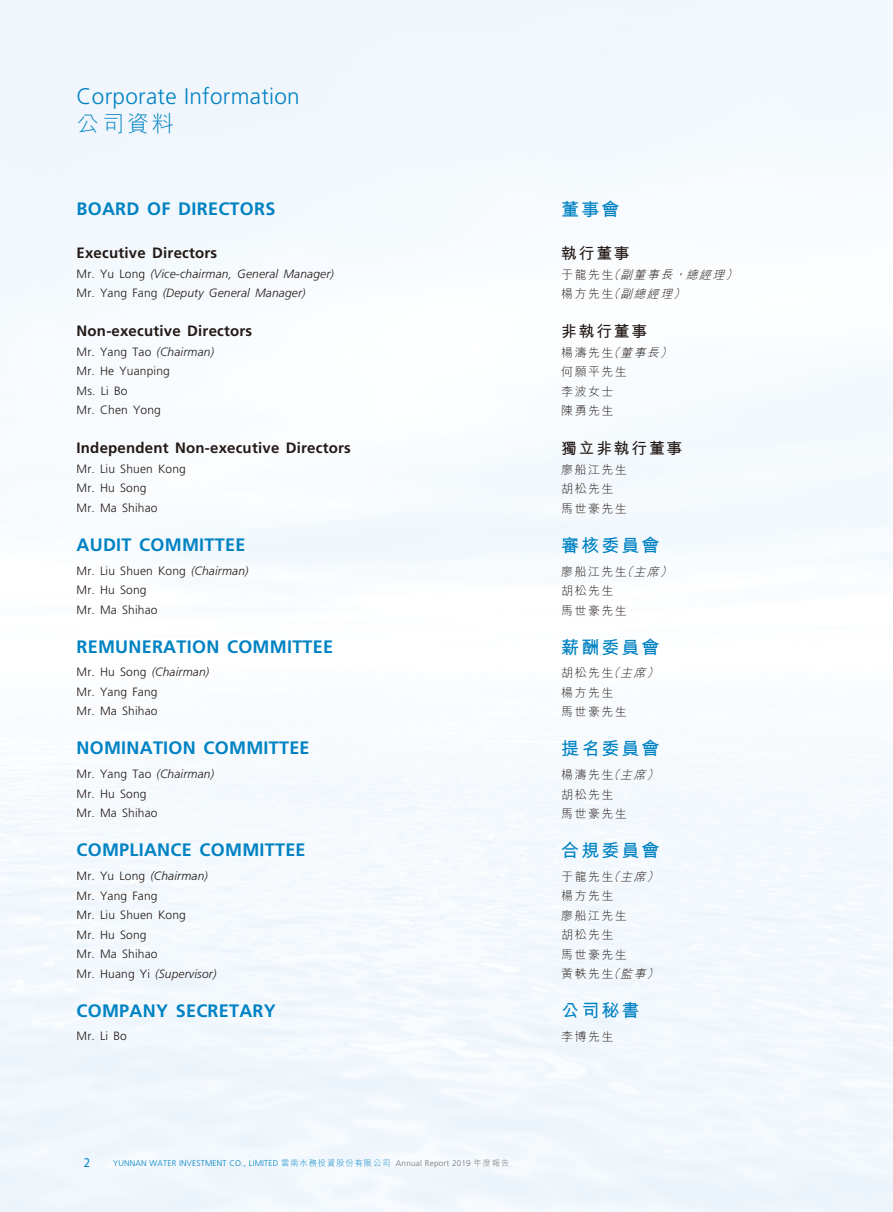
<style>
.page{position:relative;width:893px;height:1212px;background:#fff}
.page>*{position:absolute;margin:0;border:0;box-sizing:border-box;transform-origin:0 0}
.t1{font:300 22.5px "Frutiger";letter-spacing:.015em;color:#0082c3}
.t2{font:300 22.5px "M Hei HK";color:#0082c3}
.t3{font:700 18px "Frutiger";letter-spacing:.015em;color:#0082c3}
.t4{font:700 18px "M Hei HK";letter-spacing:.115em;color:#0082c3}
.t5{font:700 15.75px "M Hei HK";letter-spacing:.115em;color:#231916}
.t6{font:700 15px "Frutiger";letter-spacing:.015em;color:#231916}
.t7{font:13.5px "Myriad Pro";color:#0082c3;scale:.9 1}
.t8{font:300 12px/19.5px "Frutiger";letter-spacing:.015em;color:#231916}
.t9{font:300 12px/19.5px "M Hei HK";letter-spacing:.115em;color:#231916}
.t10{font:italic 300 12px/19.5px "Frutiger";letter-spacing:.015em;color:#231916}
.t11{font:italic 300 12px/19.5px "M Hei HK";color:#231916}
.t12{font:300 8.25px "Frutiger";letter-spacing:.025em;color:#0082c3}
.s1{font-style:normal}
.s2{font-style:italic}
.s3{font-family:"M Hei HK"}
.s4{color:#727272}
.s5{font-family:"M Hei HK";color:#727272}
</style>
<div class="page">
<h1 class="t1" style="left:77px;top:84px;width:225px">Corporate Information</h1>
<h1 class="t2" style="left:77px;top:108px;width:99px">公司資料</h1>
<h2 class="t3" style="left:77px;top:198px;width:200px">BOARD OF DIRECTORS</h2>
<p class="t6" style="left:77px;top:244px;width:142px">Executive Directors</p>
<p class="t10" style="left:77px;top:264px;width:259px"><span class="s1">Mr. Yu Long</span> (Vice-chairman, General Manager)<br><span class="s1">Mr. Yang Fang</span> (Deputy General Manager)</p>
<p class="t6" style="left:77px;top:322px;width:177px">Non-executive Directors</p>
<p class="t8" style="left:77px;top:342px;width:139px">Mr. Yang Tao <span class="s2">(Chairman)<br></span>Mr. He Yuanping<br>Ms. Li Bo<br>Mr. Chen Yong</p>
<p class="t6" style="left:77px;top:439px;width:276px">Independent Non-executive Directors</p>
<p class="t8" style="left:77px;top:459px;width:111px">Mr. Liu Shuen Kong<br>Mr. Hu Song<br>Mr. Ma Shihao</p>
<h2 class="t3" style="left:77px;top:534px;width:170px">AUDIT COMMITTEE</h2>
<p class="t8" style="left:77px;top:561px;width:174px">Mr. Liu Shuen Kong <span class="s2">(Chairman)<br></span>Mr. Hu Song<br>Mr. Ma Shihao</p>
<h2 class="t3" style="left:77px;top:636px;width:258px">REMUNERATION COMMITTEE</h2>
<p class="t8" style="left:77px;top:663px;width:134px">Mr. Hu Song <span class="s2">(Chairman)<br></span>Mr. Yang Fang<br>Mr. Ma Shihao</p>
<h2 class="t3" style="left:77px;top:738px;width:235px">NOMINATION COMMITTEE</h2>
<p class="t8" style="left:77px;top:764px;width:139px">Mr. Yang Tao <span class="s2">(Chairman)<br></span>Mr. Hu Song<br>Mr. Ma Shihao</p>
<h2 class="t3" style="left:77px;top:839px;width:231px">COMPLIANCE COMMITTEE</h2>
<p class="t8" style="left:77px;top:866px;width:141px">Mr. Yu Long <span class="s2">(Chairman)<br></span>Mr. Yang Fang<br>Mr. Liu Shuen Kong<br>Mr. Hu Song<br>Mr. Ma Shihao<br>Mr. Huang Yi <span class="s2">(Supervisor)</span></p>
<h2 class="t3" style="left:77px;top:1000px;width:201px">COMPANY SECRETARY</h2>
<p class="t8" style="left:77px;top:1026px;width:52px">Mr. Li Bo</p>
<p class="t7" style="left:84px;top:1155px;width:8px">2</p>
<p class="t12" style="left:113px;top:1159px;width:398px">YUNNAN WATER INVESTMENT CO., LIMITED <span class="s3">雲南水務投資股份有限公司</span> <span class="s4">Annual Report 2019</span> <span class="s5">年度報告</span></p>
<h2 class="t4" style="left:561px;top:196px;width:60px">董事會</h2>
<h3 class="t5" style="left:561px;top:242px;width:70px">執行董事</h3>
<p class="t11" style="left:561px;top:264px;width:182px"><span class="s1">于龍先生</span>（副董事長，總經理）<span class="s1">楊方先生</span>（副總經理）</p>
<h3 class="t5" style="left:561px;top:320px;width:87px">非執行董事</h3>
<p class="t9" style="left:561px;top:342px;width:116px">楊濤先生<span class="s2">（董事長）</span>何願平先生<br>李波女士<br>陳勇先生</p>
<h3 class="t5" style="left:561px;top:437px;width:123px">獨立非執行董事</h3>
<p class="t9" style="left:561px;top:459px;width:67px">廖船江先生胡松先生馬世豪先生</p>
<h2 class="t4" style="left:561px;top:532px;width:100px">審核委員會</h2>
<p class="t9" style="left:561px;top:561px;width:116px">廖船江先生<span class="s2">（主席）</span>胡松先生<br>馬世豪先生</p>
<h2 class="t4" style="left:561px;top:634px;width:100px">薪酬委員會</h2>
<p class="t9" style="left:561px;top:663px;width:103px">胡松先生<span class="s2">（主席）</span>楊方先生<br>馬世豪先生</p>
<h2 class="t4" style="left:561px;top:735px;width:100px">提名委員會</h2>
<p class="t9" style="left:561px;top:764px;width:103px">楊濤先生<span class="s2">（主席）</span>胡松先生<br>馬世豪先生</p>
<h2 class="t4" style="left:561px;top:837px;width:100px">合規委員會</h2>
<p class="t9" style="left:561px;top:866px;width:103px">于龍先生<span class="s2">（主席）</span>楊方先生<br>廖船江先生<br>胡松先生<br>馬世豪先生<br>黃軼先生<span class="s2">（監事）</span></p>
<h2 class="t4" style="left:561px;top:997px;width:80px">公司秘書</h2>
<p class="t9" style="left:561px;top:1026px;width:54px">李博先生</p>
</div>
